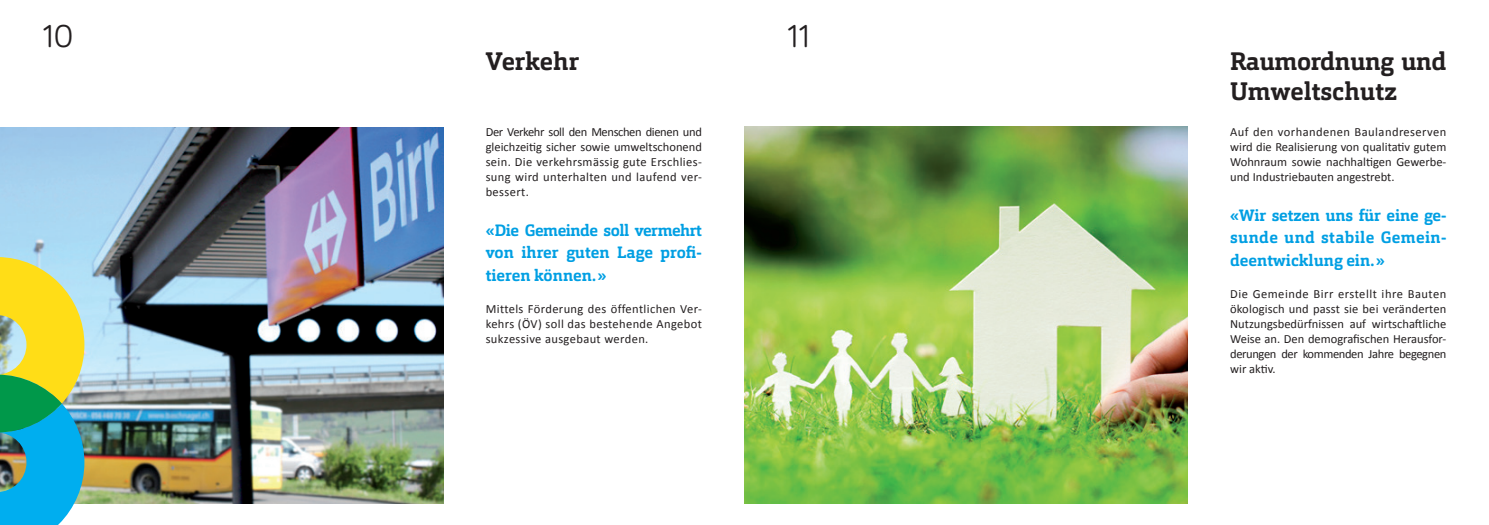
<style>
.page{position:relative;width:1489px;height:525px;background:#fff}
.page>*{position:absolute;margin:0;border:0;box-sizing:border-box;transform-origin:0 0}
.t1{font:32.5px "Bariol";color:#231f20}
.t2{font:700 25px/30px "Orgon Slab";letter-spacing:-.015em;color:#231f20}
.t3{font:700 16.25px/22.5px "Orgon Slab";color:#009fe3;text-align:justify}
.t4{font:12.5px/15px "Calibri";letter-spacing:.005em;color:#231f20;text-align:justify}
</style>
<div class="page">
<img style="left:744px;top:127px;width:443px;height:376px">
<img style="left:0;top:128px;width:443px;height:375px">
<svg style="left:0;top:257px;width:84px;height:267px;background:#80bf85"></svg>
<h1 class="t1" style="left:43px;top:14px;width:32px">10</h1>
<h1 class="t1" style="left:787px;top:14px;width:24px">11</h1>
<h2 class="t2" style="left:485px;top:46px;width:95px">Verkehr</h2>
<p class="t4" style="left:485px;top:124px;width:218px">Der Verkehr soll den Menschen dienen und gleichzeitig sicher sowie umweltschonend sein. Die verkehrsmässig gute Erschlies&shy;sung wird unterhalten und laufend ver&shy;bessert.</p>
<h3 class="t3" style="left:485px;top:219px;width:218px">«Die Gemeinde soll vermehrt von ihrer guten Lage profi&shy;tieren können.»</h3>
<p class="t4" style="left:485px;top:301px;width:218px">Mittels Förderung des öffentlichen Ver&shy;kehrs (ÖV) soll das bestehende Angebot sukzessive ausgebaut werden.</p>
<h2 class="t2" style="left:1230px;top:46px;width:218px">Raumordnung und<br>Umweltschutz</h2>
<p class="t4" style="left:1230px;top:124px;width:218px">Auf den vorhandenen Baulandreserven wird die Realisierung von qualitativ gutem Wohnraum sowie nachhaltigen Gewerbe&shy;und Industriebauten angestrebt.</p>
<h3 class="t3" style="left:1230px;top:204px;width:218px">« Wir setzen uns für eine ge&shy;sunde und stabile Gemein&shy;deentwicklung ein.»</h3>
<p class="t4" style="left:1230px;top:286px;width:218px">Die Gemeinde Birr erstellt ihre Bauten ökologisch und passt sie bei veränderten Nutzungsbedürfnissen auf wirtschaftliche Weise an. Den demografischen Herausfor&shy;derungen der kommenden Jahre begegnen wir aktiv.</p>
</div>
